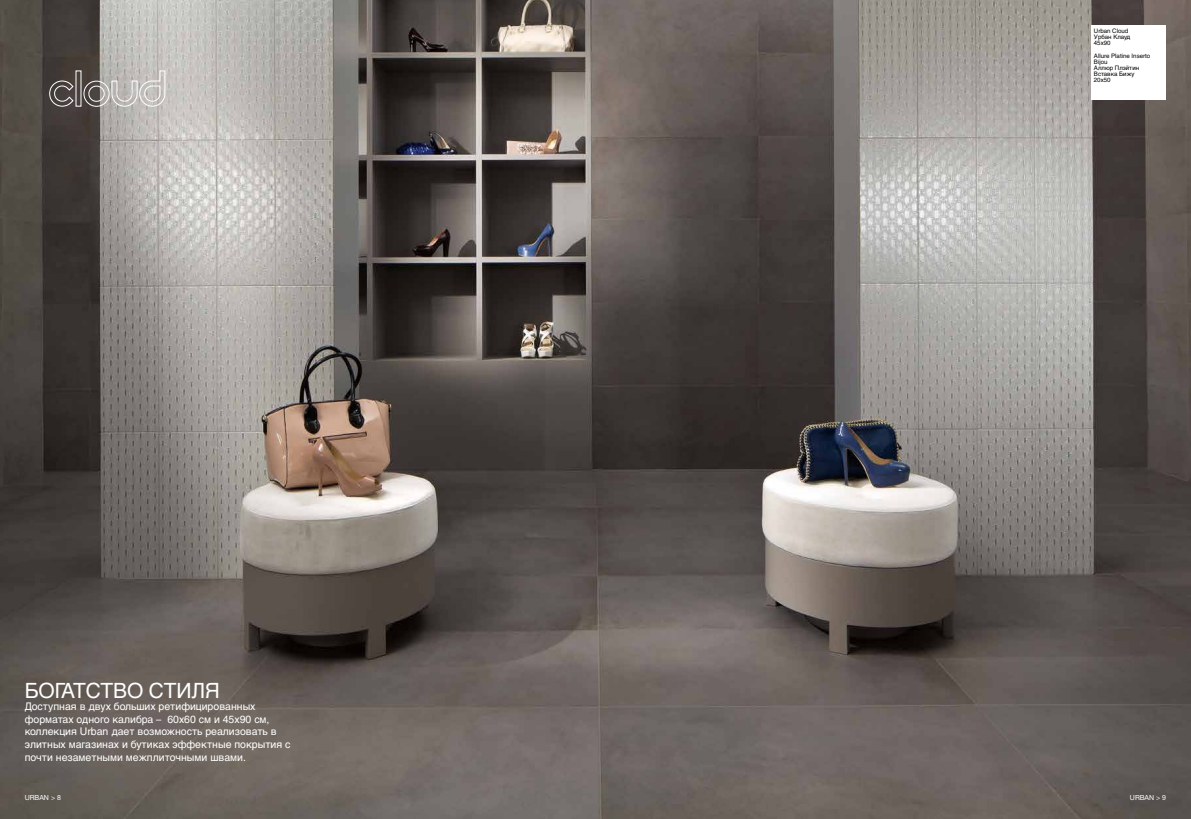
<style>
.page{position:relative;width:1191px;height:819px;background:#fff}
.page>*{position:absolute;margin:0;border:0;box-sizing:border-box;transform-origin:0 0}
.t1{font:21px "Helvetica Cyr Upright";letter-spacing:-.01em;color:#fff}
.t2{font:10.5px/12.6px "Helvetica Cyr Upright";color:#fff}
.t3{font:7px "Helvetica Neue";color:#fff}
.t4{font:6.12px/6.1px "Helvetica Cyr Upright";color:#000}
</style>
<div class="page">
<img style="left:0;top:0;width:1191px;height:819px">
<svg style="left:49px;top:80px;width:25px;height:27px"></svg>
<svg style="left:83px;top:70px;width:83px;height:37px"></svg>
<div style="left:1091px;top:25px;width:75px;height:74px;background:#fff"></div>
<h1 class="t1" style="left:25px;top:678px;width:197px">БОГАТСТВО СТИЛЯ</h1>
<p class="t2" style="left:25px;top:700px;width:267px">Доступная в двух больших ретифицированных форматах одного калибра – 60x60 см и 45x90 см, коллекция Urban дает возможность реализовать в элитных магазинах и бутиках эффектные покрытия с почти незаметными межплиточными швами.</p>
<p class="t4" style="left:1094px;top:28px;width:38px">Urban Cloud<br>Урбан Клауд<br>45x90</p>
<p class="t4" style="left:1094px;top:52px;width:58px">Allure Platine Inserto<br>Bijou<br>Аллюр Плэйтин<br>Вставка Бижу<br>20x50</p>
<p class="t3" style="left:25px;top:793px;width:38px">URBAN &gt; 8</p>
<p class="t3" style="left:1130px;top:793px;width:38px">URBAN &gt; 9</p>
</div>
